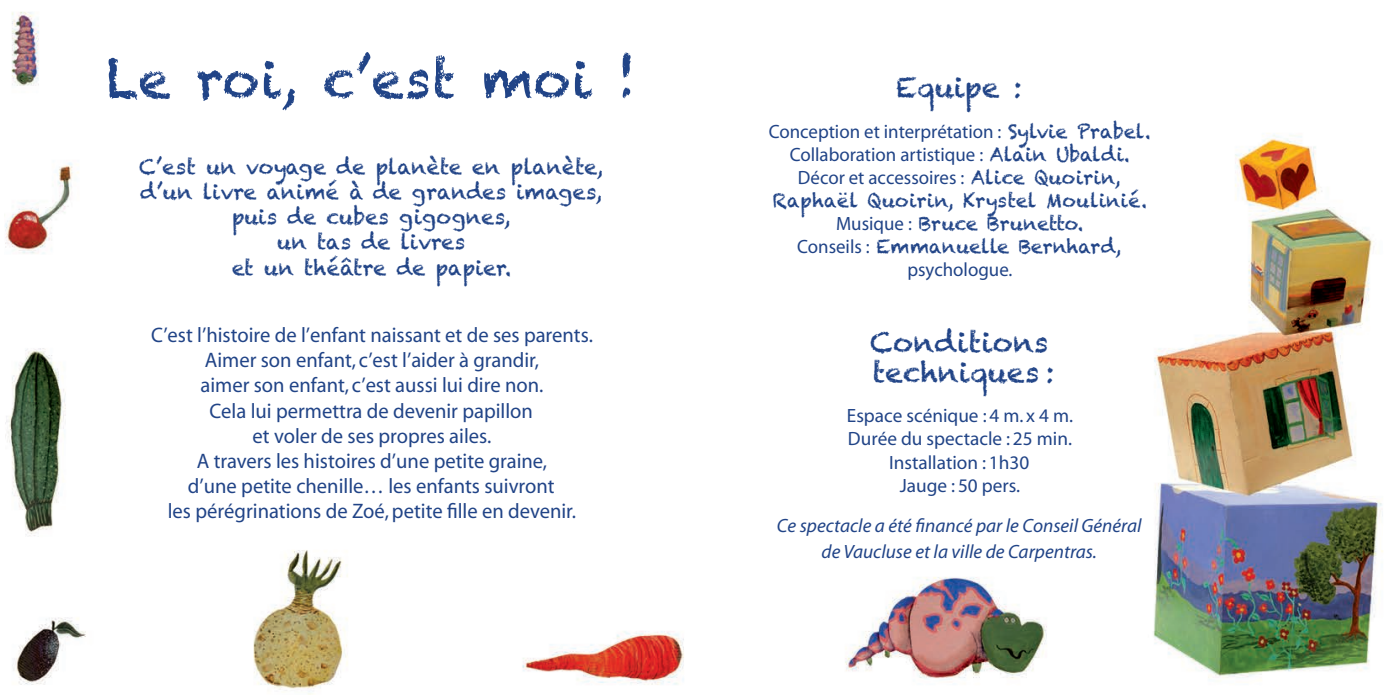
<style>
.page{position:relative;width:1389px;height:695px;background:#fff}
.page>*{position:absolute;margin:0;border:0;box-sizing:border-box;transform-origin:0 0}
.t1{font:52.5px "Chalkduster";letter-spacing:.025em;color:#214487}
.t2{font:28px/29.8px "Chalkduster";color:#214487}
.t3{font:21px/25.2px "Myriad";color:#214487;text-align:center}
.t4{font:21px/25.2px "Chalkduster";color:#214487;text-align:center}
.t5{font:19.25px/23.1px "Chalkduster";color:#214487;text-align:center}
.t6{font:19.25px/23.1px "Myriad";color:#214487;text-align:center}
.t7{font:italic 19.25px/25.2px "Myriad";color:#214487;text-align:center}
.s1{font-family:"Myriad"}
</style>
<div class="page">
<img style="left:5px;top:12px;width:1378px;height:682px">
<p class="t1" style="left:106px;top:49px;width:532px">Le roi, c’est moi !</p>
<p class="t4" style="left:139px;top:154px;width:465px">C’est un voyage de planète en planète, d’un livre animé à de grandes images, puis de cubes gigognes,<br>un tas de livres<br>et un théâtre de papier.</p>
<p class="t3" style="left:151px;top:323px;width:443px">C’est l’histoire de l’enfant naissant et de ses parents.<br>Aimer son enfant, c’est l’aider à grandir,<br>aimer son enfant, c’est aussi lui dire non.<br>Cela lui permettra de devenir papillon<br>et voler de ses propres ailes.<br>A travers les histoires d’une petite graine,<br>d’une petite chenille… les enfants suivront<br>les pérégrinations de Zoé, petite fille en devenir.</p>
<p class="t2" style="left:896px;top:72px;width:128px">Equipe :</p>
<p class="t5" style="left:769px;top:119px;width:384px"><span class="s1">Conception et interprétation :</span> Sylvie Prabel.<br><span class="s1">Collaboration artistique :</span> Alain Ubaldi.<br><span class="s1">Décor et accessoires :</span> Alice Quoirin, Raphaël Quoirin, Krystel Moulinié.<br><span class="s1">Musique :</span> Bruce Brunetto.<br><span class="s1">Conseils :</span> Emmanuelle Bernhard, <span class="s1">psychologue.</span></p>
<p class="t2" style="left:870px;top:327px;width:186px">Conditions techniques :</p>
<p class="t6" style="left:847px;top:405px;width:228px">Espace scénique : 4 m. x 4 m.<br>Durée du spectacle : 25 min.<br>Installation : 1h30<br>Jauge : 50 pers.</p>
<p class="t7" style="left:777px;top:514px;width:366px">Ce spectacle a été financé par le Conseil Général de Vaucluse et la ville de Carpentras.</p>
</div>
